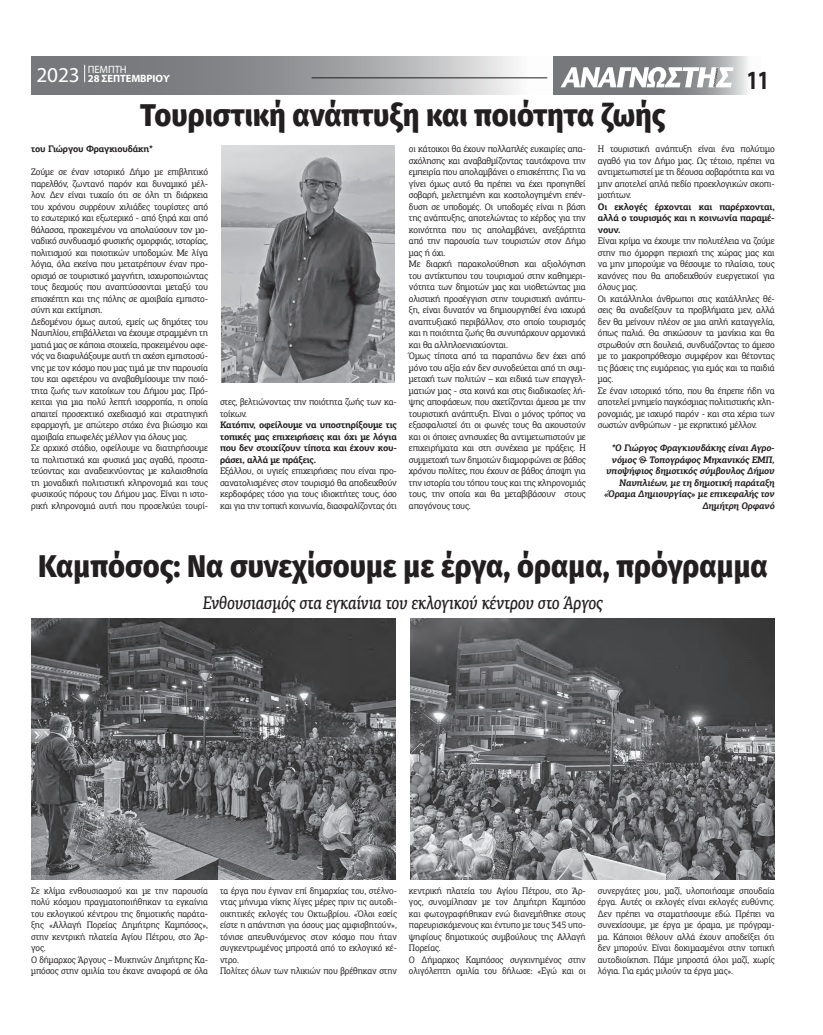
<style>
.page{position:relative;width:823px;height:1035px;background:#fff}
.page>*{position:absolute;margin:0;border:0;box-sizing:border-box;transform-origin:0 0}
.t1{font:800 31.3px "Fira Sans";color:#231f20;scale:.93 1}
.t2{font:700 26.3px "Myriad Pro";color:#231f20;scale:.81 1}
.t3{font:italic 500 18.4px "PF Agora Slab Pro";letter-spacing:-.01em;color:#231f20;scale:.81 1}
.t4{font:700 10.6px/9.4px "Myriad Pro";letter-spacing:-.01em;color:#fff}
.t5{font:9.5px/11.5px "PF Agora Slab Pro";letter-spacing:-.02em;color:#231f20;scale:.96 1}
.t6{font:9.5px/11.5px "PF Agora Slab Pro";letter-spacing:-.02em;color:#231f20;scale:.94 1}
.t7{font:700 9.5px/11.5px "PF Agora Slab Pro";letter-spacing:-.02em;color:#231f20;text-align:justify;scale:.96 1}
.t8{font:italic 700 9.5px/11.5px "PF Agora Slab Pro";letter-spacing:-.02em;color:#231f20;text-align:right;scale:.96 1}
.s1{font-weight:400}
.s2{font-weight:400;font-size:21.3px}
</style>
<div class="page">
<svg style="left:556px;top:57px;width:192px;height:38px;background:#909294"></svg>
<svg style="left:31px;top:57px;width:525px;height:38px;background:#9fa0a2"></svg>
<svg style="left:560px;top:67px;width:173px;height:20px"></svg>
<hr style="left:311px;top:78px;width:236px;height:1px;background:#231f20">
<svg style="left:84px;top:65px;width:1px;height:17px"></svg>
<img style="left:221px;top:145px;width:173px;height:238px">
<img style="left:31px;top:618px;width:364px;height:261px">
<img style="left:410px;top:618px;width:364px;height:261px">
<p class="t4" style="left:37px;top:64px;width:134px;text-indent:51px"><span class="s1">ΠΕΜΠΤΗ<br></span><span class="s2">2023</span> 28 ΣΕΠΤΕΜΒΡΙΟΥ</p>
<h2 class="t2" style="left:746px;top:63px;width:29px">11</h2>
<h1 class="t1" style="left:140px;top:88px;width:566px">Τουριστική ανάπτυξη και ποιότητα ζωής</h1>
<p class="t7" style="left:31px;top:143px;width:128px">του Γιώργου Φραγκιουδάκη*</p>
<p class="t5" style="left:31px;top:166px;width:186px">Ζούμε σε έναν ιστορικό Δήμο με επιβλητικό παρελθόν, ζωντανό παρόν και δυναμικό μέλ&shy;λον. Δεν είναι τυχαίο ότι σε όλη τη διάρκεια του χρόνου συρρέουν χιλιάδες τουρίστες από το εσωτερικό και εξωτερικό - από ξηρά και από θάλασσα, προκειμένου να απολαύσουν τον μο&shy;ναδικό συνδυασμό φυσικής ομορφιάς, ιστορίας, πολιτισμού και ποιοτικών υποδομών. Με λίγα λόγια, όλα εκείνα που μετατρέπουν έναν προ&shy;ορισμό σε τουριστικό μαγνήτη, ισχυροποιώντας τους δεσμούς που αναπτύσσονται μεταξύ του επισκέπτη και της πόλης σε αμοιβαία εμπιστο&shy;σύνη και εκτίμηση.<br>Δεδομένου όμως αυτού, εμείς ως δημότες του Ναυπλίου, επιβάλλεται να έχουμε στραμμένη τη ματιά μας σε κάποια στοιχεία, προκειμένου αφε&shy;νός να διαφυλάξουμε αυτή τη σχέση εμπιστοσύ&shy;νης με τον κόσμο που μας τιμά με την παρουσία του και αφετέρου να αναβαθμίσουμε την ποιό&shy;τητα ζωής των κατοίκων του Δήμου μας. Πρό&shy;κειται για μια πολύ λεπτή ισορροπία, η οποία απαιτεί προσεκτικό σχεδιασμό και στρατηγική εφαρμογή, με απώτερο στόχο ένα βιώσιμο και αμοιβαία επωφελές μέλλον για όλους μας.<br>Σε αρχικό στάδιο, οφείλουμε να διατηρήσουμε τα πολιτιστικά και φυσικά μας αγαθά, προστα&shy;τεύοντας και αναδεικνύοντας με καλαισθησία τη μοναδική πολιτιστική κληρονομιά και τους φυσικούς πόρους του Δήμου μας. Είναι η ιστο&shy;ρική κληρονομιά αυτή που προσελκύει τουρί-</p>
<p class="t5" style="left:409px;top:143px;width:186px">οι κάτοικοι θα έχουν πολλαπλές ευκαιρίες απα&shy;σχόλησης και αναβαθμίζοντας ταυτόχρονα την εμπειρία που απολαμβάνει ο επισκέπτης. Για να γίνει όμως αυτό θα πρέπει να έχει προηγηθεί σοβαρή, μελετημένη και κοστολογημένη επέν&shy;δυση σε υποδομές. Οι υποδομές είναι η βάση της ανάπτυξης, αποτελώντας το κέρδος για την κοινότητα που τις απολαμβάνει, ανεξάρτητα από την παρουσία των τουριστών στον Δήμο μας ή όχι.<br>Με διαρκή παρακολούθηση και αξιολόγηση του αντίκτυπου του τουρισμού στην καθημερι&shy;νότητα των δημοτών μας και υιοθετώντας μια ολιστική προσέγγιση στην τουριστική ανάπτυ&shy;ξη, είναι δυνατόν να δημιουργηθεί ένα ισχυρά αναπτυξιακό περιβάλλον, στο οποίο τουρισμός και η ποιότητα ζωής θα συνυπάρχουν αρμονικά και θα αλληλοενισχύονται.<br>Όμως τίποτα από τα παραπάνω δεν έχει από μόνο του αξία εάν δεν συνοδεύεται από τη συμ&shy;μετοχή των πολιτών – και ειδικά των επαγγελ&shy;ματιών μας - στα κοινά και στις διαδικασίες λή&shy;ψης αποφάσεων, που σχετίζονται άμεσα με την τουριστική ανάπτυξη. Είναι ο μόνος τρόπος να εξασφαλιστεί ότι οι φωνές τους θα ακουστούν και οι όποιες ανησυχίες θα αντιμετωπιστούν με επιχειρήματα και στη συνέχεια με πράξεις. Η συμμετοχή των δημοτών διαμορφώνει σε βάθος χρόνου πολίτες, που έχουν σε βάθος άποψη για την ιστορία του τόπου τους και της κληρονομιάς τους, την οποία και θα μεταβιβάσουν στους απογόνους τους.</p>
<p class="t5" style="left:597px;top:143px;width:186px;text-align:justify">Η τουριστική ανάπτυξη είναι ένα πολύτιμο αγαθό για τον Δήμο μας. Ως τέτοιο, πρέπει να αντιμετωπιστεί με τη δέουσα σοβαρότητα και να μην αποτελεί απλά πεδίο προεκλογικών σκοπι&shy;μοτήτων.</p>
<p class="t7" style="left:597px;top:201px;width:186px">Οι εκλογές έρχονται και παρέρχονται, αλλά ο τουρισμός και η κοινωνία παραμέ&shy;νουν.</p>
<p class="t5" style="left:597px;top:235px;width:186px">Είναι κρίμα να έχουμε την πολυτέλεια να ζούμε στην πιο όμορφη περιοχή της χώρας μας και να μην μπορούμε να θέσουμε το πλαίσιο, τους κανόνες που θα αποδειχθούν ευεργετικοί για όλους μας.<br>Οι κατάλληλοι άνθρωποι στις κατάλληλες θέ&shy;σεις θα αναδείξουν τα προβλήματα μεν, αλλά δεν θα μείνουν πλέον σε μια απλή καταγγελία, όπως παλιά. Θα σηκώσουν τα μανίκια και θα στρωθούν στη δουλειά, συνδυάζοντας το άμεσο με το μακροπρόθεσμο συμφέρον και θέτοντας τις βάσεις της ευμάρειας, για εμάς και τα παιδιά μας.<br>Σε έναν ιστορικό τόπο, που θα έπρεπε ήδη να αποτελεί μνημείο παγκόσμιας πολιτιστικής κλη&shy;ρονομιάς, με ισχυρό παρόν - και στα χέρια των σωστών ανθρώπων - με εκρηκτικό μέλλον.</p>
<p class="t8" style="left:603px;top:442px;width:179px">*Ο Γιώργος Φραγκιουδάκης είναι Αγρο&shy;νόμος &amp; Τοπογράφος Μηχανικός ΕΜΠ, υποψήφιος δημοτικός σύμβουλος Δήμου Ναυπλιέων, με τη δημοτική παράταξη «Όραμα Δημιουργίας» με επικεφαλής τον Δημήτρη Ορφανό</p>
<h1 class="t1" style="left:38px;top:539px;width:785px">Καμπόσος: Να συνεχίσουμε με έργα, όραμα, πρόγραμμα</h1>
<h3 class="t3" style="left:203px;top:591px;width:495px">Ενθουσιασμός στα εγκαίνια του εκλογικού κέντρου στο Άργος</h3>
<p class="t5" style="left:220px;top:396px;width:186px">στες, βελτιώνοντας την ποιότητα ζωής των κα&shy;τοίκων.</p>
<p class="t7" style="left:220px;top:419px;width:186px">Κατόπιν, οφείλουμε να υποστηρίξουμε τις τοπικές μας επιχειρήσεις και όχι με λόγια που δεν στοιχίζουν τίποτα και έχουν κου&shy;ράσει, αλλά με πράξεις.</p>
<p class="t5" style="left:220px;top:465px;width:186px;text-align:justify">Εξάλλου, οι υγιείς επιχειρήσεις που είναι προ&shy;σανατολισμένες στον τουρισμό θα αποδειχθούν κερδοφόρες τόσο για τους ιδιοκτήτες τους, όσο και για την τοπική κοινωνία, διασφαλίζοντας ότι</p>
<p class="t6" style="left:31px;top:884px;width:189px">Σε κλίμα ενθουσιασμού και με την παρουσία πολύ κόσμου πραγματοποιήθηκαν τα εγκαίνια του εκλογικού κέντρου της δημοτικής παράτα&shy;ξης «Αλλαγή Πορείας Δημήτρης Καμπόσος», στην κεντρική πλατεία Αγίου Πέτρου, στο Άρ&shy;γος.<br>Ο δήμαρχος Άργους – Μυκηνών Δημήτρης Κα&shy;μπόσος στην ομιλία του έκανε αναφορά σε όλα</p>
<p class="t6" style="left:220px;top:884px;width:189px">τα έργα που έγιναν επί δημαρχίας του, στέλνο&shy;ντας μήνυμα νίκης λίγες μέρες πριν τις αυτοδι&shy;οικητικές εκλογές του Οκτωβρίου. «Όλοι εσείς είστε η απάντηση για όσους μας αμφισβητούν», τόνισε απευθυνόμενος στον κόσμο που ήταν συγκεντρωμένος μπροστά από το εκλογικό κέ&shy;ντρο.<br>Πολίτες όλων των ηλικιών που βρέθηκαν στην</p>
<p class="t6" style="left:409px;top:884px;width:189px">κεντρική πλατεία του Αγίου Πέτρου, στο Άρ&shy;γος, συνομίλησαν με τον Δημήτρη Καμπόσο και φωτογραφήθηκαν ενώ διανεμήθηκε στους παρευρισκόμενους και έντυπο με τους 345 υπο&shy;ψηφίους δημοτικούς συμβούλους της Αλλαγή Πορείας.<br>Ο Δήμαρχος Καμπόσος συγκινημένος στην ολιγόλεπτη ομιλία του δήλωσε: «Εγώ και οι</p>
<p class="t6" style="left:597px;top:884px;width:189px;text-align:justify">συνεργάτες μου, μαζί, υλοποιήσαμε σπουδαία έργα. Αυτές οι εκλογές είναι εκλογές ευθύνης.<br>Δεν πρέπει να σταματήσουμε εδώ. Πρέπει να συνεχίσουμε, με έργα με όραμα, με πρόγραμ&shy;μα. Κάποιοι θέλουν αλλά έχουν αποδείξει ότι δεν μπορούν. Είναι δοκιμασμένοι στην τοπική αυτοδιοίκηση. Πάμε μπροστά όλοι μαζί, χωρίς λόγια. Για εμάς μιλούν τα έργα μας».</p>
</div>
